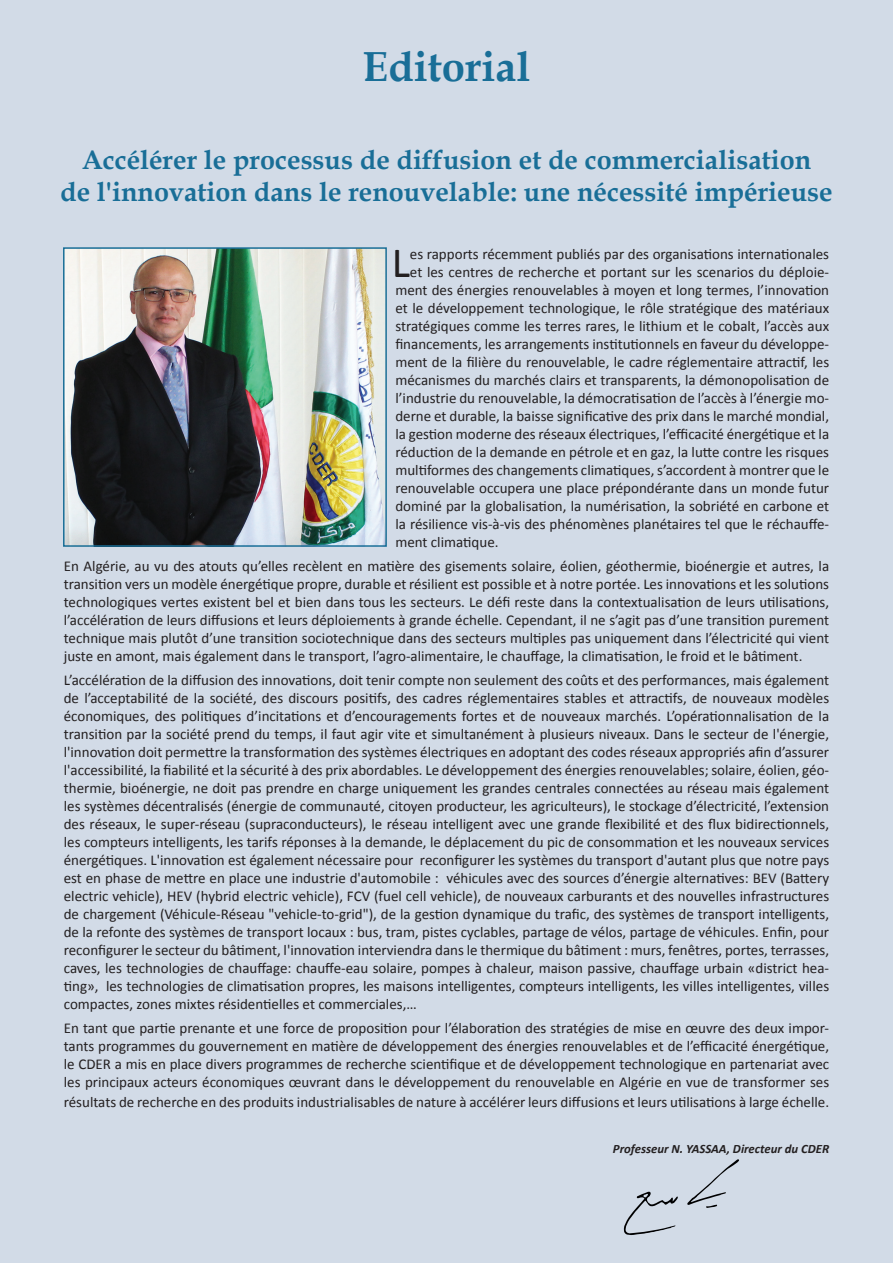
<style>
.page{position:relative;width:893px;height:1263px;background:#d2dbe7}
.page>*{position:absolute;margin:0;border:0;box-sizing:border-box;transform-origin:0 0}
.t1{font:43.35px "Calibri";color:#231f20}
.t2{font:700 42px "Book Antiqua";color:#196e97}
.t3{font:700 27px "Book Antiqua";color:#196e97}
.t4{font:15px/18px "Calibri";color:#231f20;text-align:justify}
.t5{font:italic 700 12.75px "Calibri";color:#231f20}
</style>
<div class="page">
<svg style="left:623px;top:1159px;width:116px;height:76px"></svg>
<img style="left:66px;top:250px;width:318px;height:294px">
<div style="left:63px;top:247px;width:324px;height:300px;border:2px solid #196e97"></div>
<p class="t2" style="left:362px;top:38px;width:169px">Editorial</p>
<p class="t3" style="left:82px;top:142px;width:731px">Accélérer le processus de diffusion et de commercialisation</p>
<p class="t3" style="left:60px;top:173px;width:774px">de l'innovation dans le renouvelable: une nécessité impérieuse</p>
<p class="t1" style="left:392px;top:235px;width:20px">L</p>
<p class="t4" style="left:410px;top:245px;width:421px">es rapports récemment publiés par des organisations internationales</p>
<p class="t4" style="left:410px;top:263px;width:421px">et les centres de recherche et portant sur les scenarios du déploie-</p>
<p class="t4" style="left:395px;top:281px;width:435px">ment des énergies renouvelables à moyen et long termes, l’innovation</p>
<p class="t4" style="left:395px;top:299px;width:435px">et le développement technologique, le rôle stratégique des matériaux</p>
<p class="t4" style="left:395px;top:317px;width:435px">stratégiques comme les terres rares, le lithium et le cobalt, l’accès aux</p>
<p class="t4" style="left:395px;top:335px;width:435px">financements, les arrangements institutionnels en faveur du développe-</p>
<p class="t4" style="left:395px;top:353px;width:435px">ment de la filière du renouvelable, le cadre réglementaire attractif, les</p>
<p class="t4" style="left:395px;top:371px;width:435px">mécanismes du marchés clairs et transparents, la démonopolisation de</p>
<p class="t4" style="left:395px;top:389px;width:435px">l’industrie du renouvelable, la démocratisation de l’accès à l’énergie mo-</p>
<p class="t4" style="left:395px;top:407px;width:435px">derne et durable, la baisse significative des prix dans le marché mondial,</p>
<p class="t4" style="left:395px;top:425px;width:435px">la gestion moderne des réseaux électriques, l’efficacité énergétique et la</p>
<p class="t4" style="left:395px;top:443px;width:435px">réduction de la demande en pétrole et en gaz, la lutte contre les risques</p>
<p class="t4" style="left:395px;top:461px;width:435px">multiformes des changements climatiques, s’accordent à montrer que le</p>
<p class="t4" style="left:395px;top:479px;width:435px">renouvelable occupera une place prépondérante dans un monde futur</p>
<p class="t4" style="left:395px;top:497px;width:435px">dominé par la globalisation, la numérisation, la sobriété en carbone et</p>
<p class="t4" style="left:395px;top:515px;width:435px">la résilience vis-à-vis des phénomènes planétaires tel que le réchauffe-</p>
<p class="t4" style="left:395px;top:533px;width:105px">ment climatique.</p>
<p class="t4" style="left:64px;top:557px;width:767px">En Algérie, au vu des atouts qu’elles recèlent en matière des gisements solaire, éolien, géothermie, bioénergie et autres, la transition vers un modèle énergétique propre, durable et résilient est possible et à notre portée. Les innovations et les solutions technologiques vertes existent bel et bien dans tous les secteurs. Le défi reste dans la contextualisation de leurs utilisations, l’accélération de leurs diffusions et leurs déploiements à grande échelle. Cependant, il ne s’agit pas d’une transition purement technique mais plutôt d’une transition sociotechnique dans des secteurs multiples pas uniquement dans l’électricité qui vient juste en amont, mais également dans le transport, l’agro-alimentaire, le chauffage, la climatisation, le froid et le bâtiment.</p>
<p class="t4" style="left:64px;top:671px;width:767px">L’accélération de la diffusion des innovations, doit tenir compte non seulement des coûts et des performances, mais également de l’acceptabilité de la société, des discours positifs, des cadres réglementaires stables et attractifs, de nouveaux modèles économiques, des politiques d’incitations et d’encouragements fortes et de nouveaux marchés. L’opérationnalisation de la transition par la société prend du temps, il faut agir vite et simultanément à plusieurs niveaux. Dans le secteur de l'énergie, l'innovation doit permettre la transformation des systèmes électriques en adoptant des codes réseaux appropriés afin d’assurer l'accessibilité, la fiabilité et la sécurité à des prix abordables. Le développement des énergies renouvelables; solaire, éolien, géo&shy;thermie, bioénergie, ne doit pas prendre en charge uniquement les grandes centrales connectées au réseau mais également les systèmes décentralisés (énergie de communauté, citoyen producteur, les agriculteurs), le stockage d’électricité, l’extension des réseaux, le super-réseau (supraconducteurs), le réseau intelligent avec une grande flexibilité et des flux bidirectionnels, les compteurs intelligents, les tarifs réponses à la demande, le déplacement du pic de consommation et les nouveaux services énergétiques. L'innovation est également nécessaire pour reconfigurer les systèmes du transport d'autant plus que notre pays est en phase de mettre en place une industrie d'automobile : véhicules avec des sources d’énergie alternatives: BEV (Battery electric vehicle), HEV (hybrid electric vehicle), FCV (fuel cell vehicle), de nouveaux carburants et des nouvelles infrastructures de chargement (Véhicule-Réseau "vehicle-to-grid"), de la gestion dynamique du trafic, des systèmes de transport intelligents, de la refonte des systèmes de transport locaux : bus, tram, pistes cyclables, partage de vélos, partage de véhicules. Enfin, pour reconfigurer le secteur du bâtiment, l'innovation interviendra dans le thermique du bâtiment : murs, fenêtres, portes, terrasses, caves, les technologies de chauffage: chauffe-eau solaire, pompes à chaleur, maison passive, chauffage urbain «district hea&shy;ting», les technologies de climatisation propres, les maisons intelligentes, compteurs intelligents, les villes intelligentes, villes compactes, zones mixtes résidentielles et commerciales,…</p>
<p class="t4" style="left:64px;top:1019px;width:767px">En tant que partie prenante et une force de proposition pour l’élaboration des stratégies de mise en œuvre des deux impor&shy;tants programmes du gouvernement en matière de développement des énergies renouvelables et de l’efficacité énergétique, le CDER a mis en place divers programmes de recherche scientifique et de développement technologique en partenariat avec les principaux acteurs économiques œuvrant dans le développement du renouvelable en Algérie en vue de transformer ses</p>
<p class="t4" style="left:64px;top:1093px;width:767px">résultats de recherche en des produits industrialisables de nature à accélérer leurs diffusions et leurs utilisations à large échelle.</p>
<p class="t5" style="left:613px;top:1141px;width:218px">Professeur N. YASSAA, Directeur du CDER</p>
</div>
